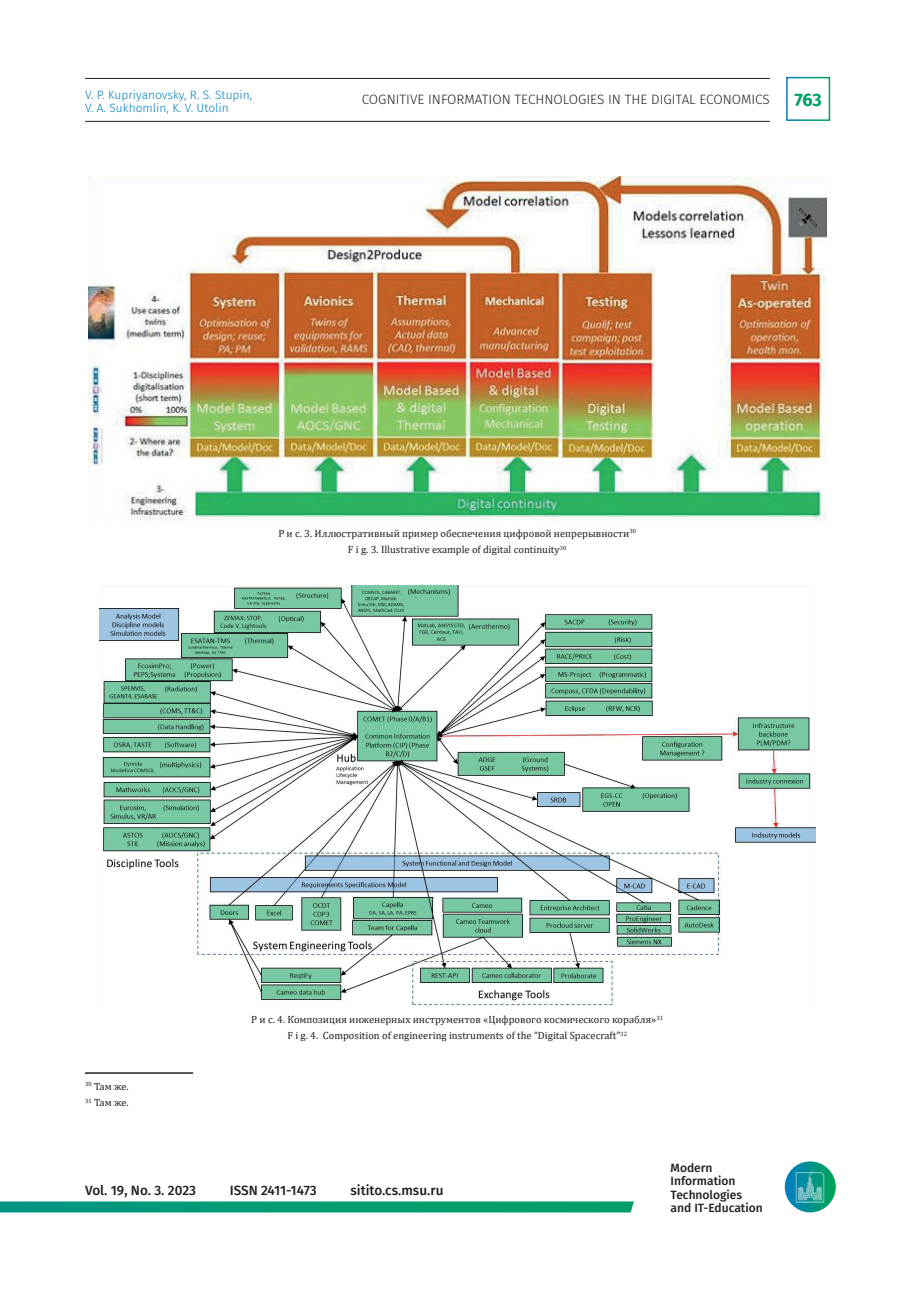
<style>
.page{position:relative;width:906px;height:1289px;background:#fff}
.page>*{position:absolute;margin:0;border:0;box-sizing:border-box;transform-origin:0 0}
.t1{font:700 18px "Fira Sans";color:#009e67}
.t2{font:300 13.5px "Fira Sans";color:#231f20}
.t3{font:500 13.5px "Fira Sans";color:#231f20}
.t4{font:300 12px/13.5px "Fira Sans";color:#0080bf}
.t5{font:500 12px/13.5px "Fira Sans";color:#231f20}
.t6{font:10.5px/16.2px "Cambria";color:#231f20;text-align:center}
</style>
<div class="page">
<div style="left:786px;top:77px;width:44px;height:44px;border:2px solid #fff"></div>
<hr style="left:85px;top:78px;width:685px;height:1px;background:#231f20">
<hr style="left:85px;top:121px;width:685px;height:1px;background:#231f20">
<img style="left:784px;top:1161px;width:52px;height:51px;border-radius:26px">
<svg style="left:0;top:1201px;width:634px;height:11px;background:#0b9f79"></svg>
<img style="left:88px;top:176px;width:738px;height:344px">
<img style="left:99px;top:585px;width:716px;height:421px">
<hr style="left:85px;top:1072px;width:108px;height:1px;background:#231f20">
<p class="t4" style="left:85px;top:87px;width:169px">V. P. Kupriyanovsky, R. S. Stupin,<br>V. A. Sukhomlin, K. V. Utolin</p>
<p class="t2" style="left:362px;top:90px;width:409px">COGNITIVE INFORMATION TECHNOLOGIES IN THE DIGITAL ECONOMICS</p>
<h1 class="t1" style="left:794px;top:85px;width:29px">763</h1>
<p class="t6" style="left:278px;top:525px;width:359px">Р и с. 3. Иллюстративный пример обеспечения цифровой непрерывности<sup>30<br></sup>F i g. 3. Illustrative example of digital continuity<sup>30</sup></p>
<p class="t6" style="left:85px;top:1077px;width:45px;text-align:left"><sup>30</sup> Там же.<br><sup>31</sup> Там же.</p>
<p class="t6" style="left:251px;top:1011px;width:413px">Р и с. 4. Композиция инженерных инструментов «Цифрового космического корабля»<sup>31<br></sup>F i g. 4. Composition of engineering instruments of the “Digital Spacecraft”<sup>32</sup></p>
<p class="t3" style="left:85px;top:1179px;width:112px">Vol. 19, No. 3. 2023</p>
<p class="t3" style="left:230px;top:1179px;width:88px">ISSN 2411-1473</p>
<p class="t3" style="left:350px;top:1179px;width:94px">sitito.cs.msu.ru</p>
<p class="t5" style="left:670px;top:1160px;width:94px">Modern<br>Information<br>Technologies and IT-Education</p>
</div>
